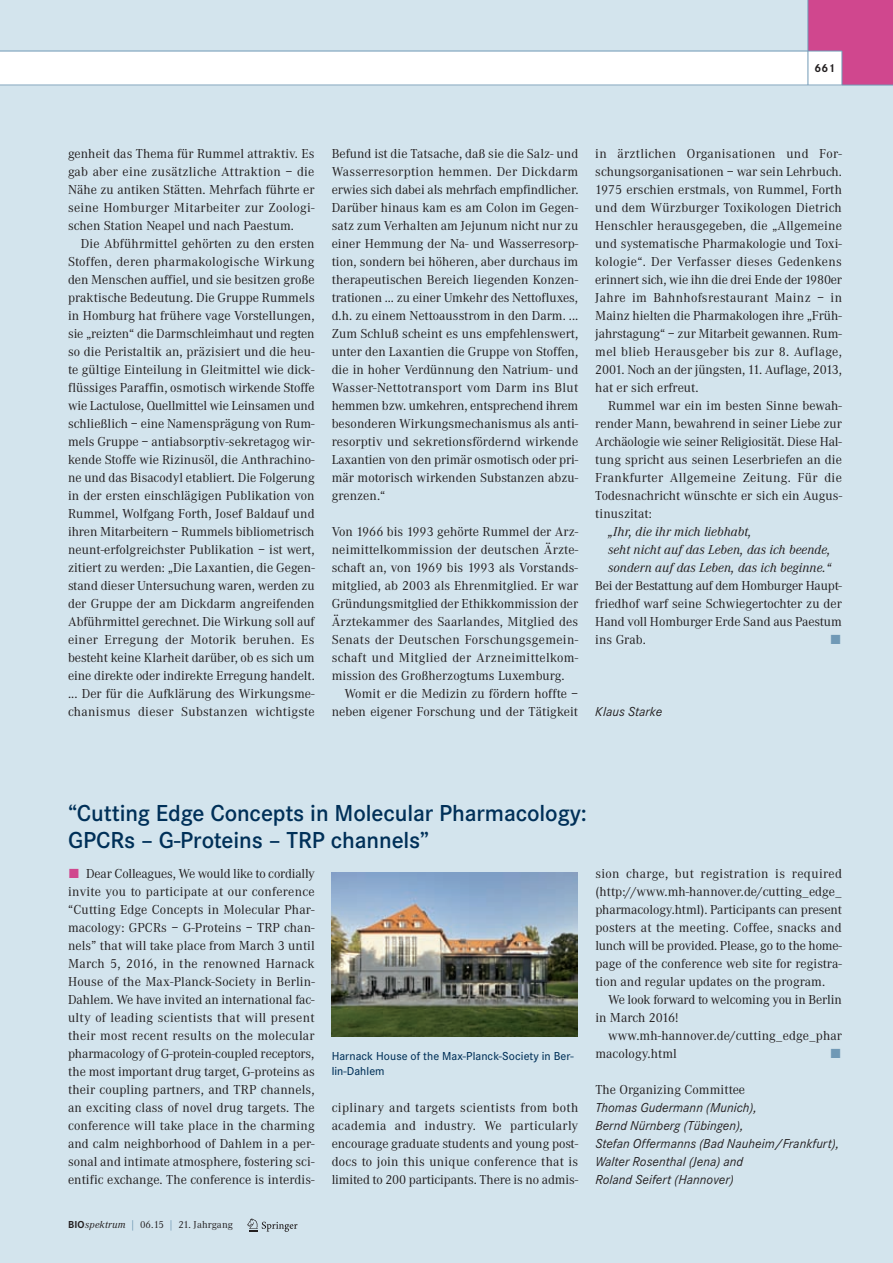
<style>
.page{position:relative;width:893px;height:1263px;background:#d3e4ed}
.page>*{position:absolute;margin:0;border:0;box-sizing:border-box;transform-origin:0 0}
.t1{font:600 24px/27px "Corporate S";letter-spacing:-.005em;color:#003058}
.t2{font:13.5px/18px "Corporate A";letter-spacing:.005em;color:#231f20;text-align:justify}
.t3{font:italic 13.5px/18px "Corporate S";letter-spacing:.005em;color:#231f20}
.t4{font:italic 13.5px/18px "Corporate A";letter-spacing:.005em;color:#231f20}
.t5{font:13.5px "The Sans Expert";color:#7099b6}
.t6{font:500 12px/15px "Corporate S";letter-spacing:.005em;color:#003058}
.t7{font:700 12px "Corporate S";color:#231f20}
.t8{font:10.5px "Corporate A";letter-spacing:.015em;color:#231f20}
.s1{font-family:"The Sans Expert";color:#d0478e}
.s2{font-family:"Corporate S";font-weight:700}
.s3{font-style:italic}
.s4{color:#5484a5}
</style>
<div class="page">
<div style="left:0;top:51px;width:808px;height:34px;background:#fff"></div>
<div style="left:808px;top:0;width:85px;height:85px;background:#d0478e"></div>
<div style="left:808px;top:51px;width:34px;height:34px;background:#fff"></div>
<hr style="left:0;top:51px;width:842px;height:1px;background:#7099b6">
<hr style="left:807px;top:0;width:1px;height:85px;background:#7099b6">
<hr style="left:0;top:85px;width:893px;height:1px;background:#7099b6">
<hr style="left:842px;top:51px;width:1px;height:34px;background:#7099b6">
<svg style="left:247px;top:1218px;width:51px;height:14px"></svg>
<hr style="left:0;top:0;width:1px;height:1263px;background:#d3e4ed">
<img style="left:332px;top:873px;width:246px;height:164px">
<p class="t7" style="left:814px;top:64px;width:22px">661</p>
<p class="t2" style="left:68px;top:146px;width:248px">genheit das Thema für Rummel attraktiv. Es gab aber eine zusätzliche Attraktion – die Nähe zu antiken Stätten. Mehrfach führte er seine Homburger Mitarbeiter zur Zoologi&shy;schen Station Neapel und nach Paestum.</p>
<p class="t2" style="left:68px;top:236px;width:248px;text-indent:13px">Die Abführmittel gehörten zu den ersten Stoffen, deren pharmakologische Wirkung den Menschen auffiel, und sie besitzen große praktische Bedeutung. Die Gruppe Rummels in Homburg hat frühere vage Vorstellungen, sie „reizten“ die Darmschleimhaut und regten so die Peristaltik an, präzisiert und die heu&shy;te gültige Einteilung in Gleitmittel wie dick&shy;flüssiges Paraffin, osmotisch wirkende Stoffe wie Lactulose, Quellmittel wie Leinsamen und schließlich – eine Namensprägung von Rum&shy;mels Gruppe – antiabsorptiv-sekretagog wir&shy;kende Stoffe wie Rizinusöl, die Anthrachino&shy;ne und das Bisacodyl etabliert. Die Folgerung in der ersten einschlägigen Publikation von Rummel, Wolfgang Forth, Josef Baldauf und ihren Mitarbeitern – Rummels bibliometrisch neunt-erfolgreichster Publikation – ist wert, zitiert zu werden: „Die Laxantien, die Gegen&shy;stand dieser Untersuchung waren, werden zu der Gruppe der am Dickdarm angreifenden Abführmittel gerechnet. Die Wirkung soll auf einer Erregung der Motorik beruhen. Es besteht keine Klarheit darüber, ob es sich um eine direkte oder indirekte Erregung handelt. ... Der für die Aufklärung des Wirkungsme&shy;chanismus dieser Substanzen wichtigste</p>
<p class="t2" style="left:332px;top:146px;width:248px">Befund ist die Tatsache, daß sie die Salz- und Wasserresorption hemmen. Der Dickdarm erwies sich dabei als mehrfach empfindlicher.<br>Darüber hinaus kam es am Colon im Gegen&shy;satz zum Verhalten am Jejunum nicht nur zu einer Hemmung der Na- und Wasserresorp&shy;tion, sondern bei höheren, aber durchaus im therapeutischen Bereich liegenden Konzen&shy;trationen ... zu einer Umkehr des Nettofluxes, d.h. zu einem Nettoausstrom in den Darm. ...<br>Zum Schluß scheint es uns empfehlenswert, unter den Laxantien die Gruppe von Stoffen, die in hoher Verdünnung den Natrium- und Wasser-Nettotransport vom Darm ins Blut hemmen bzw. umkehren, entsprechend ihrem besonderen Wirkungsmechanismus als anti&shy;resorptiv und sekretionsfördernd wirkende Laxantien von den primär osmotisch oder pri&shy;mär motorisch wirkenden Substanzen abzu&shy;grenzen.“</p>
<p class="t2" style="left:332px;top:524px;width:248px">Von 1966 bis 1993 gehörte Rummel der Arz&shy;neimittelkommission der deutschen Ärzte&shy;schaft an, von 1969 bis 1993 als Vorstands&shy;mitglied, ab 2003 als Ehrenmitglied. Er war Gründungsmitglied der Ethikkommission der Ärztekammer des Saarlandes, Mitglied des Senats der Deutschen Forschungsgemein&shy;schaft und Mitglied der Arzneimittelkom&shy;mission des Großherzogtums Luxemburg.</p>
<p class="t2" style="left:332px;top:686px;width:248px;text-align:right">Womit er die Medizin zu fördern hoffte – neben eigener Forschung und der Tätigkeit</p>
<p class="t2" style="left:595px;top:146px;width:248px">in ärztlichen Organisationen und For&shy;schungsorganisationen – war sein Lehrbuch.<br>1975 erschien erstmals, von Rummel, Forth und dem Würzburger Toxikologen Dietrich Henschler herausgegeben, die „Allgemeine und systematische Pharmakologie und Toxi&shy;kologie“. Der Verfasser dieses Gedenkens erinnert sich, wie ihn die drei Ende der 1980er Jahre im Bahnhofsrestaurant Mainz – in Mainz hielten die Pharmakologen ihre „Früh&shy;jahrstagung“ – zur Mitarbeit gewannen. Rum&shy;mel blieb Herausgeber bis zur 8. Auflage, 2001. Noch an der jüngsten, 11. Auflage, 2013, hat er sich erfreut.</p>
<p class="t2" style="left:595px;top:398px;width:248px;text-indent:13px">Rummel war ein im besten Sinne bewah&shy;render Mann, bewahrend in seiner Liebe zur Archäologie wie seiner Religiosität. Diese Hal&shy;tung spricht aus seinen Leserbriefen an die Frankfurter Allgemeine Zeitung. Für die Todesnachricht wünschte er sich ein Augus&shy;tinuszitat:</p>
<p class="t4" style="left:608px;top:524px;width:225px">„Ihr, die ihr mich liebhabt,<br>seht nicht auf das Leben, das ich beende, sondern auf das Leben, das ich beginne.“</p>
<p class="t2" style="left:595px;top:578px;width:248px">Bei der Bestattung auf dem Homburger Haupt&shy;friedhof warf seine Schwiegertochter zu der Hand voll Homburger Erde Sand aus Paestum ins Grab.</p>
<p class="t5" style="left:830px;top:631px;width:13px">ó</p>
<p class="t3" style="left:595px;top:704px;width:68px">Klaus Starke</p>
<h1 class="t1" style="left:68px;top:801px;width:520px">“Cutting Edge Concepts in Molecular Pharmacology:<br>GPCRs – G-Proteins – TRP channels”</h1>
<p class="t2" style="left:68px;top:866px;width:248px"><span class="s1">ó</span> Dear Colleagues, We would like to cordially invite you to participate at our conference “Cutting Edge Concepts in Molecular Phar&shy;macology: GPCRs – G-Proteins – TRP chan&shy;nels” that will take place from March 3 until March 5, 2016, in the renowned Harnack House of the Max-Planck-Society in Berlin-Dahlem. We have invited an international fac&shy;ulty of leading scientists that will present their most recent results on the molecular pharmacology of G-protein-coupled receptors, the most important drug target, G-proteins as their coupling partners, and TRP channels, an exciting class of novel drug targets. The conference will take place in the charming and calm neighborhood of Dahlem in a per&shy;sonal and intimate atmosphere, fostering sci&shy;entific exchange. The conference is interdis-</p>
<p class="t6" style="left:332px;top:1049px;width:244px">Harnack House of the Max-Planck-Society in Ber&shy;lin-Dahlem</p>
<p class="t2" style="left:332px;top:1100px;width:248px">ciplinary and targets scientists from both academia and industry. We particularly encourage graduate students and young post&shy;docs to join this unique conference that is limited to 200 participants. There is no admis-</p>
<p class="t2" style="left:595px;top:866px;width:248px">sion charge, but registration is required (http://www.mh-hannover.de/ cutting_ edge_ pharmacology.html). Participants can pre sent posters at the meeting. Coffee, snacks and lunch will be provided. Please, go to the home&shy;page of the conference web site for registra&shy;tion and regular updates on the program.</p>
<p class="t2" style="left:595px;top:992px;width:248px;text-indent:13px">We look forward to welcoming you in Berlin in March 2016!</p>
<p class="t2" style="left:595px;top:1028px;width:248px;text-indent:13px">www.mh-hannover.de/cutting_edge_phar macology.html</p>
<p class="t5" style="left:830px;top:1046px;width:13px">ó</p>
<p class="t2" style="left:595px;top:1082px;width:151px">The Organizing Committee</p>
<p class="t3" style="left:595px;top:1100px;width:245px">Thomas Gudermann (Munich),<br>Bernd Nürnberg (Tübingen),<br>Stefan Offermanns (Bad Nauheim/Frankfurt),<br>Walter Rosenthal (Jena) and<br>Roland Seifert (Hannover)</p>
<p class="t8" style="left:68px;top:1221px;width:167px"><span class="s2">BIO</span><span class="s3">spektrum</span> <span class="s4">|</span> 06.15 <span class="s4">|</span> 21. Jahrgang</p>
</div>
